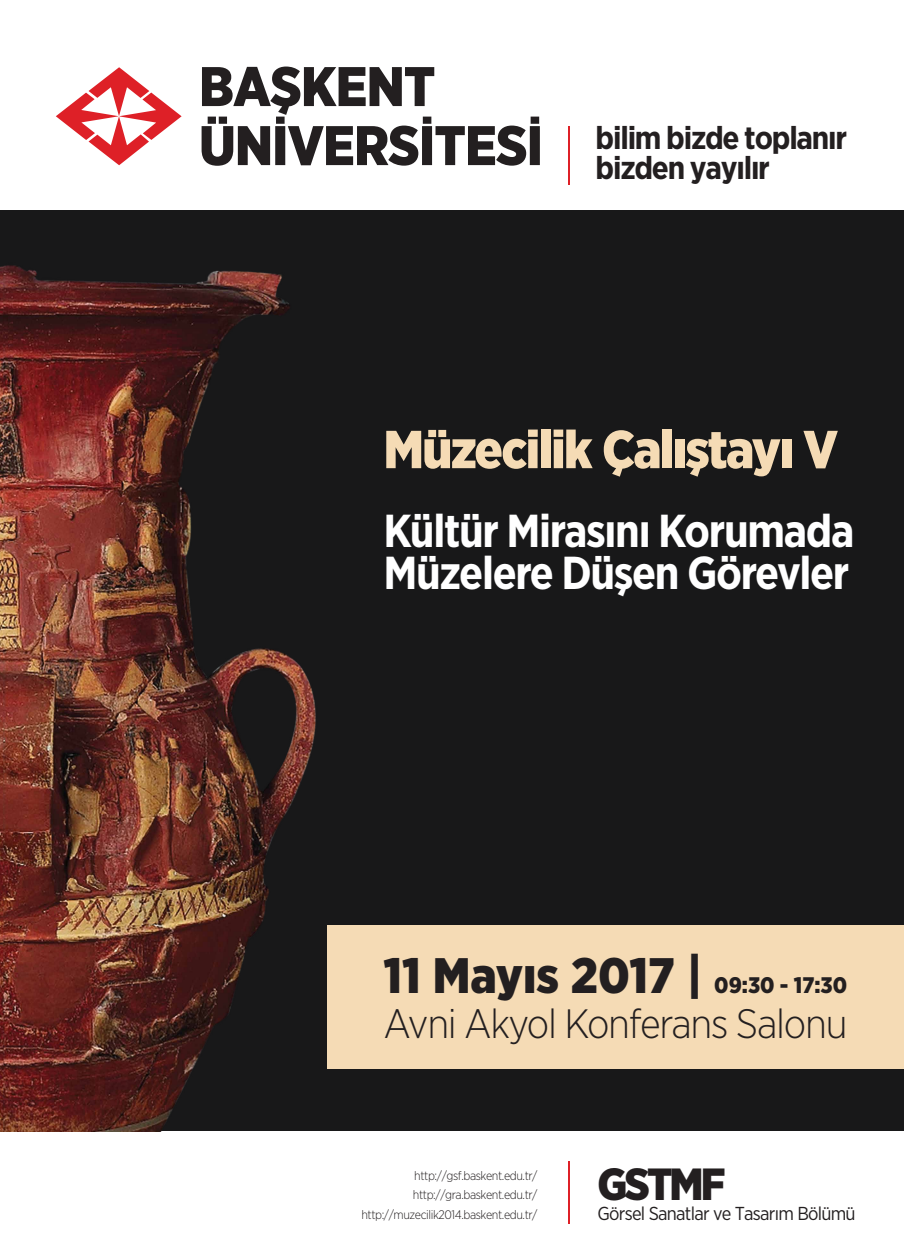
<style>
.page{position:relative;width:904px;height:1258px;background:#fff}
.page>*{position:absolute;margin:0;border:0;box-sizing:border-box;transform-origin:0 0}
.t1{font:900 55.69px "Gotham Narrow";letter-spacing:-.015em;color:#231f20}
.t2{font:900 53.38px "Gotham Narrow";letter-spacing:-.03em;color:#f5dbb5}
.t3{font:900 49.81px "Gotham Narrow";color:#231f20}
.t4{font:700 46.19px/41.9px "Gotham Narrow";letter-spacing:-.03em;color:#fff}
.t5{font:900 45px "Gotham Narrow";letter-spacing:-.065em;color:#231f20}
.t6{font:300 40.94px "Gotham Narrow";letter-spacing:-.03em;color:#231f20}
.t7{font:700 32px/29.7px "Gotham Narrow";letter-spacing:-.04em;color:#231f20}
.t8{font:18.75px "Gotham Narrow";letter-spacing:-.04em;color:#231f20}
.t9{font:300 12.38px/19.4px "Gotham Narrow";letter-spacing:-.035em;color:#231f20;text-align:right}
.s1{font-weight:900;font-size:55.69px}
.s2{font-size:22.5px}
</style>
<div class="page">
<div style="left:0;top:209px;width:904px;height:922px;background:#181819"></div>
<svg style="left:56px;top:67px;width:126px;height:98px"></svg>
<hr style="left:568px;top:126px;width:1px;height:58px;background:#de2027">
<hr style="left:568px;top:1161px;width:1px;height:63px;background:#de2027">
<img style="left:0;top:265px;width:316px;height:866px">
<div style="left:327px;top:925px;width:577px;height:144px;background:#f5dbb5"></div>
<h1 class="t1" style="left:199px;top:50px;width:238px">BAŞKENT</h1>
<h3 class="t7" style="left:595px;top:123px;width:253px;text-indent:-396px"><span class="s1">ÜNİVERSİTESİ</span> bilim bizde toplanır bizden yayılır</h3>
<h2 class="t2" style="left:383px;top:414px;width:456px">Müzecilik Çalıştayı V</h2>
<h3 class="t4" style="left:383px;top:510px;width:472px">Kültür Mirasını Korumada<br>Müzelere Düşen Görevler</h3>
<h3 class="t3" style="left:383px;top:943px;width:465px">11 Mayıs 2017 | <span class="s2">09:30 - 17:30</span></h3>
<h3 class="t6" style="left:383px;top:998px;width:465px">Avni Akyol Konferans Salonu</h3>
<p class="t9" style="left:361px;top:1166px;width:178px">http://gsf.baskent.edu.tr/ http://gra.baskent.edu.tr/ http://muzecilik2014.baskent.edu.tr/</p>
<h3 class="t5" style="left:597px;top:1154px;width:130px">GSTMF</h3>
<h3 class="t8" style="left:597px;top:1202px;width:260px">Görsel Sanatlar ve Tasarım Bölümü</h3>
</div>
